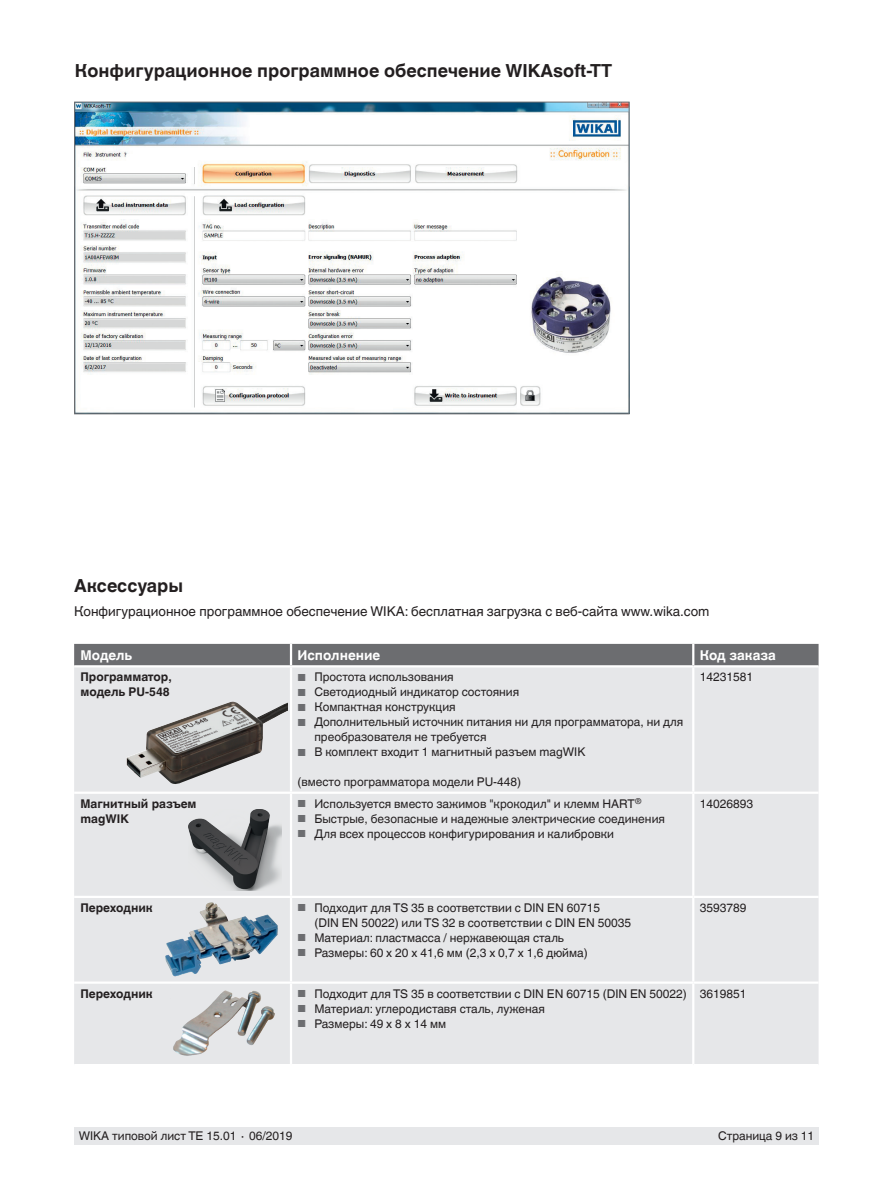
<style>
.page{position:relative;width:893px;height:1188px;background:#fff}
.page>*{position:absolute;margin:0;border:0;box-sizing:border-box;transform-origin:0 0}
.t1{font:700 18px "Helvetica World";color:#231f20}
.t2{font:13.5px "Helvetica World";color:#231f20}
.t3{font:700 13.5px "Helvetica World";color:#fff}
.t4{font:12px/15px "Helvetica World";color:#231f20}
.t5{font:700 12px/15px "Helvetica World";color:#231f20}
.s1{font-size:10.2px;color:#6c6d70}
</style>
<div class="page">
<div style="left:74px;top:1128px;width:745px;height:17px;background:#e6e7e9"></div>
<img style="left:76px;top:104px;width:551px;height:304px">
<div style="left:74px;top:644px;width:745px;height:21px;background:#6c6d70"></div>
<div style="left:74px;top:667px;width:745px;height:397px;background:#e6e7e9"></div>
<hr style="left:290px;top:644px;width:2px;height:21px;background:#fff">
<hr style="left:692px;top:644px;width:2px;height:21px;background:#fff">
<hr style="left:290px;top:667px;width:2px;height:125px;background:#fff">
<hr style="left:692px;top:667px;width:2px;height:125px;background:#fff">
<hr style="left:74px;top:792px;width:217px;height:2px;background:#fff">
<hr style="left:291px;top:792px;width:402px;height:2px;background:#fff">
<hr style="left:290px;top:794px;width:2px;height:102px;background:#fff">
<hr style="left:693px;top:792px;width:126px;height:2px;background:#fff">
<hr style="left:692px;top:794px;width:2px;height:102px;background:#fff">
<hr style="left:290px;top:898px;width:2px;height:84px;background:#fff">
<hr style="left:692px;top:898px;width:2px;height:84px;background:#fff">
<hr style="left:291px;top:982px;width:402px;height:2px;background:#fff">
<hr style="left:693px;top:982px;width:126px;height:2px;background:#fff">
<hr style="left:692px;top:984px;width:2px;height:80px;background:#fff">
<hr style="left:74px;top:896px;width:217px;height:2px;background:#fff">
<hr style="left:291px;top:896px;width:402px;height:2px;background:#fff">
<hr style="left:693px;top:896px;width:126px;height:2px;background:#fff">
<hr style="left:74px;top:982px;width:217px;height:2px;background:#fff">
<hr style="left:290px;top:984px;width:2px;height:80px;background:#fff">
<img style="left:126px;top:702px;width:162px;height:83px">
<img style="left:188px;top:809px;width:94px;height:82px">
<img style="left:164px;top:901px;width:118px;height:77px">
<img style="left:170px;top:987px;width:108px;height:74px">
<h1 class="t1" style="left:75px;top:60px;width:539px">Конфигурационное программное обеспечение WIKAsoft-TT</h1>
<h1 class="t1" style="left:74px;top:575px;width:110px">Аксессуары</h1>
<p class="t2" style="left:74px;top:603px;width:637px">Конфигурационное программное обеспечение WIKA: бесплатная загрузка с веб-сайта www.wika.com</p>
<p class="t3" style="left:81px;top:647px;width:53px">Модель</p>
<p class="t3" style="left:297px;top:647px;width:84px">Исполнение</p>
<p class="t3" style="left:700px;top:647px;width:78px">Код заказа</p>
<p class="t5" style="left:81px;top:670px;width:93px">Программатор, модель PU-548</p>
<p class="t4" style="left:297px;top:670px;width:158px"><span class="s1">■</span> Простота использования</p>
<p class="t4" style="left:700px;top:670px;width:55px">14231581</p>
<p class="t4" style="left:297px;top:685px;width:223px"><span class="s1">■</span> Светодиодный индикатор состояния</p>
<p class="t4" style="left:297px;top:700px;width:160px"><span class="s1">■</span> Компактная конструкция</p>
<p class="t4" style="left:314px;top:715px;width:370px;text-indent:-17px"><span class="s1">■</span> Дополнительный источник питания ни для программатора, ни для преобразователя не требуется</p>
<p class="t4" style="left:297px;top:745px;width:289px"><span class="s1">■</span> В комплект входит 1 магнитный разъем magWIK</p>
<p class="t4" style="left:297px;top:775px;width:225px">(вместо программатора модели PU-448)</p>
<p class="t5" style="left:81px;top:796px;width:118px">Магнитный разъем magWIK</p>
<p class="t4" style="left:297px;top:796px;width:346px"><span class="s1">■</span> Используется вместо зажимов "крокодил" и клемм HART<sup>®</sup></p>
<p class="t4" style="left:297px;top:811px;width:369px"><span class="s1">■</span> Быстрые, безопасные и надежные электрические соединения</p>
<p class="t4" style="left:297px;top:826px;width:318px"><span class="s1">■</span> Для всех процессов конфигурирования и калибровки</p>
<p class="t4" style="left:700px;top:796px;width:55px">14026893</p>
<p class="t5" style="left:81px;top:900px;width:74px">Переходник</p>
<p class="t4" style="left:314px;top:900px;width:318px;text-indent:-17px"><span class="s1">■</span> Подходит для TS 35 в соответствии с DIN EN 60715<br>(DIN EN 50022) или TS 32 в соответствии с DIN EN 50035</p>
<p class="t4" style="left:297px;top:930px;width:268px"><span class="s1">■</span> Материал: пластмасса / нержавеющая сталь</p>
<p class="t4" style="left:297px;top:945px;width:292px"><span class="s1">■</span> Размеры: 60 x 20 x 41,6 мм (2,3 x 0,7 x 1,6 дюйма)</p>
<p class="t5" style="left:81px;top:986px;width:74px">Переходник</p>
<p class="t4" style="left:297px;top:986px;width:391px"><span class="s1">■</span> Подходит для TS 35 в соответствии с DIN EN 60715 (DIN EN 50022)</p>
<p class="t4" style="left:297px;top:1001px;width:249px"><span class="s1">■</span> Материал: углеродиставя сталь, луженая</p>
<p class="t4" style="left:297px;top:1016px;width:150px"><span class="s1">■</span> Размеры: 49 x 8 x 14 мм</p>
<p class="t4" style="left:700px;top:900px;width:48px">3593789</p>
<p class="t4" style="left:700px;top:986px;width:48px">3619851</p>
<p class="t4" style="left:79px;top:1129px;width:215px">WIKA типовой лист TE 15.01 ∙ 06/2019</p>
<p class="t4" style="left:718px;top:1129px;width:98px">Страница 9 из 11</p>
</div>
